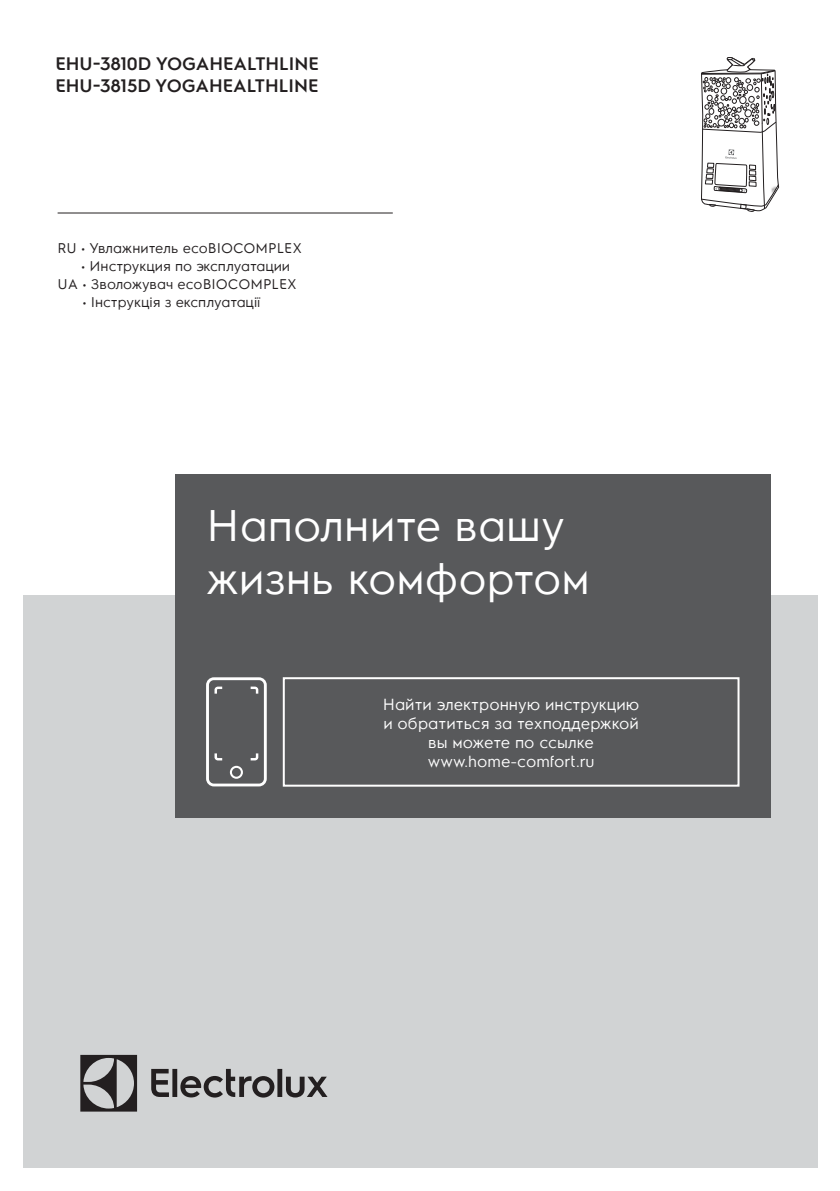
<style>
.page{position:relative;width:840px;height:1191px;background:#fff}
.page>*{position:absolute;margin:0;border:0;box-sizing:border-box;transform-origin:0 0}
.t1{font:44px/52.8px "Electrolux Sans C";color:#fff}
.t2{font:600 18px/21.6px "Electrolux Sans C";color:#231f20}
.t3{font:16px/19.2px "Electrolux Sans C";color:#fff;text-align:center}
.t4{font:14px/18px "Electrolux Sans C";color:#231f20}
</style>
<div class="page">
<div style="left:23px;top:595px;width:794px;height:573px;background:#d1d3d4"></div>
<div style="left:175px;top:474px;width:595px;height:343px;background:#58595b"></div>
<div style="left:282px;top:677px;width:457px;height:109px;border:2px solid #fff"></div>
<svg style="left:206px;top:677px;width:60px;height:109px"></svg>
<svg style="left:80px;top:1054px;width:247px;height:57px"></svg>
<hr style="left:58px;top:212px;width:334px;height:1px;background:#231f20">
<svg style="left:701px;top:57px;width:77px;height:155px"></svg>
<p class="t2" style="left:55px;top:52px;width:265px">EHU-3810D YOGAHEALTHLINE<br>EHU-3815D YOGAHEALTHLINE</p>
<p class="t4" style="left:58px;top:238px;width:246px">RU • Увлажнитель ecoBIOCOMPLEX</p>
<p class="t4" style="left:58px;top:256px;width:241px;text-indent:24px">• Инструкция по эксплуатации<br>UА • Зволожувач ecoBIOCOMPLEX</p>
<p class="t4" style="left:82px;top:292px;width:179px">• Iнструкцiя з експлуатацiї</p>
<h1 class="t1" style="left:206px;top:496px;width:385px">Наполните вашу жизнь комфортом</h1>
<p class="t3" style="left:382px;top:693px;width:258px">Найти электронную инструкцию и обратиться за техподдержкой вы можете по ссылке www.home-comfort.ru</p>
</div>
